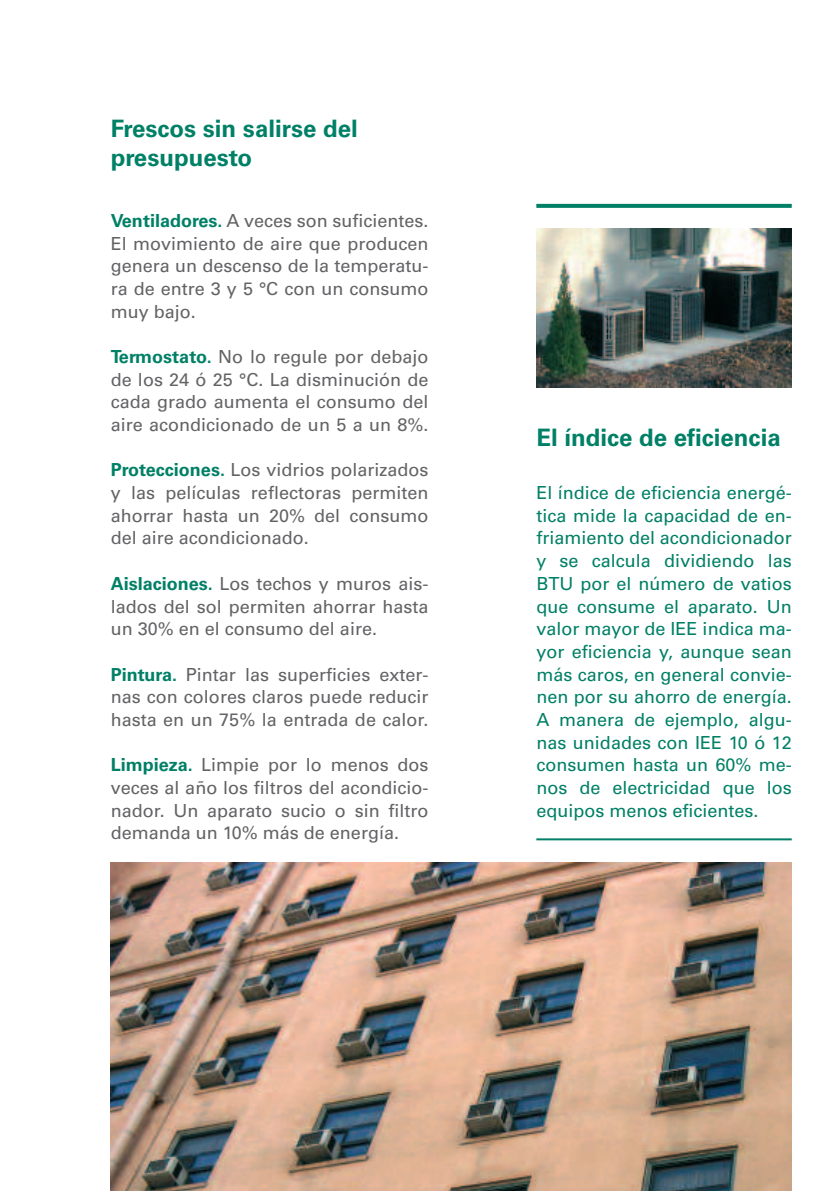
<style>
.page{position:relative;width:840px;height:1191px;background:#fff}
.page>*{position:absolute;margin:0;border:0;box-sizing:border-box;transform-origin:0 0}
.t1{font:700 24px/28.8px "Univers";color:#008066}
.t2{font:18px/22.6px "Univers";color:#636366;text-align:justify}
.t3{font:18px/22.6px "Univers";color:#008066;text-align:justify}
.s1{font-weight:700;color:#008066}
</style>
<div class="page">
<img style="left:536px;top:228px;width:255px;height:159px">
<svg style="left:536px;top:204px;width:255px;height:4px"></svg>
<hr style="left:536px;top:838px;width:255px;height:2px;background:#008066">
<img style="left:111px;top:862px;width:680px;height:329px">
<h1 class="t1" style="left:111px;top:116px;width:248px">Frescos sin salirse del presupuesto</h1>
<p class="t2" style="left:111px;top:211px;width:319px"><span class="s1">Ventiladores.</span> A veces son suficientes.<br>El movimiento de aire que producen genera un descenso de la temperatu&shy;ra de entre 3 y 5 °C con un consumo muy bajo.</p>
<p class="t2" style="left:111px;top:347px;width:319px"><span class="s1">Termostato.</span> No lo regule por debajo de los 24 ó 25 °C. La disminución de cada grado aumenta el consumo del aire acondicionado de un 5 a un 8%.</p>
<p class="t2" style="left:111px;top:460px;width:319px"><span class="s1">Protecciones.</span> Los vidrios polarizados y las películas reflectoras permiten ahorrar hasta un 20% del consumo del aire acondicionado.</p>
<p class="t2" style="left:111px;top:574px;width:319px"><span class="s1">Aislaciones.</span> Los techos y muros ais&shy;lados del sol permiten ahorrar hasta un 30% en el consumo del aire.</p>
<p class="t2" style="left:111px;top:664px;width:319px"><span class="s1">Pintura.</span> Pintar las superficies exter&shy;nas con colores claros puede reducir hasta en un 75% la entrada de calor.</p>
<p class="t2" style="left:111px;top:755px;width:319px"><span class="s1">Limpieza.</span> Limpie por lo menos dos veces al año los filtros del acondicio&shy;nador. Un aparato sucio o sin filtro demanda un 10% más de energía.</p>
<h1 class="t1" style="left:536px;top:425px;width:246px">El índice de eficiencia</h1>
<p class="t3" style="left:536px;top:483px;width:257px">El índice de eficiencia energé&shy;tica mide la capacidad de en&shy;friamiento del acondicionador y se calcula dividiendo las BTU por el número de vatios que consume el aparato. Un valor mayor de IEE indica ma&shy;yor eficiencia y, aunque sean más caros, en general convie&shy;nen por su ahorro de energía.<br>A manera de ejemplo, algu&shy;nas unidades con IEE 10 ó 12 consumen hasta un 60% me&shy;nos de electricidad que los equipos menos eficientes.</p>
</div>
